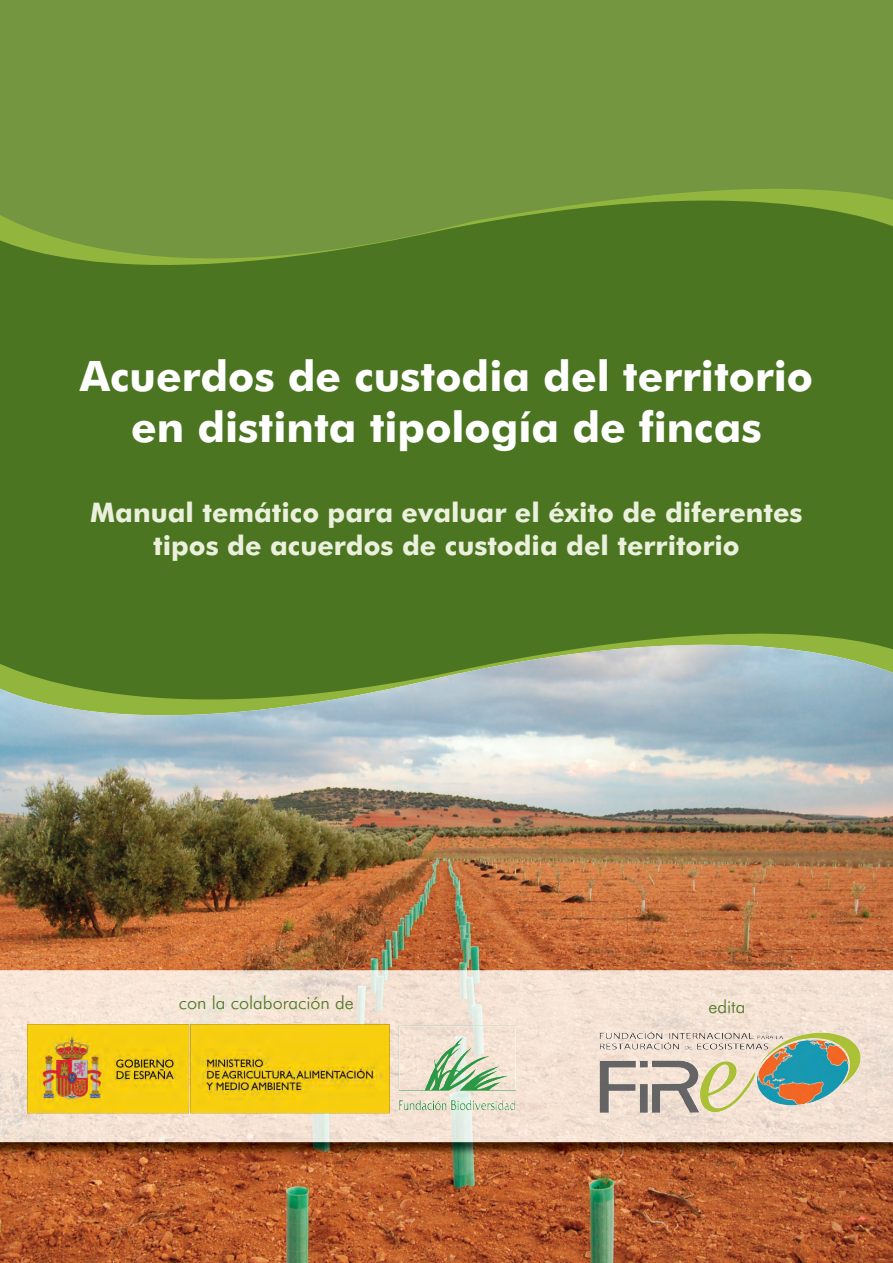
<style>
.page{position:relative;width:893px;height:1263px;background:#4b7520}
.page>*{position:absolute;margin:0;border:0;box-sizing:border-box;transform-origin:0 0}
.t1{font:700 42px/50.4px "Futura BT";color:#fff;text-align:center}
.t2{font:700 27px/32.4px "Futura BT";color:#ebf0dc;text-align:center}
.t3{font:300 18px "Futura BT";color:#4b7520}
</style>
<div class="page">
<svg style="left:0;top:0;width:893px;height:265px;background:#6f923b"></svg>
<img style="left:0;top:644px;width:893px;height:619px">
<img style="left:0;top:969px;width:893px;height:192px">
<img style="left:0;top:970px;width:893px;height:172px">
<img style="left:27px;top:1024px;width:363px;height:89px">
<img style="left:399px;top:1026px;width:117px;height:84px">
<img style="left:600px;top:1031px;width:260px;height:82px">
<p class="t1" style="left:80px;top:352px;width:735px">Acuerdos de custodia del territorio en distinta tipología de fincas</p>
<p class="t2" style="left:90px;top:497px;width:714px">Manual temático para evaluar el éxito de diferentes tipos de acuerdos de custodia del territorio</p>
<p class="t3" style="left:179px;top:992px;width:176px">con la colaboración de</p>
<p class="t3" style="left:708px;top:996px;width:39px">edita</p>
</div>
